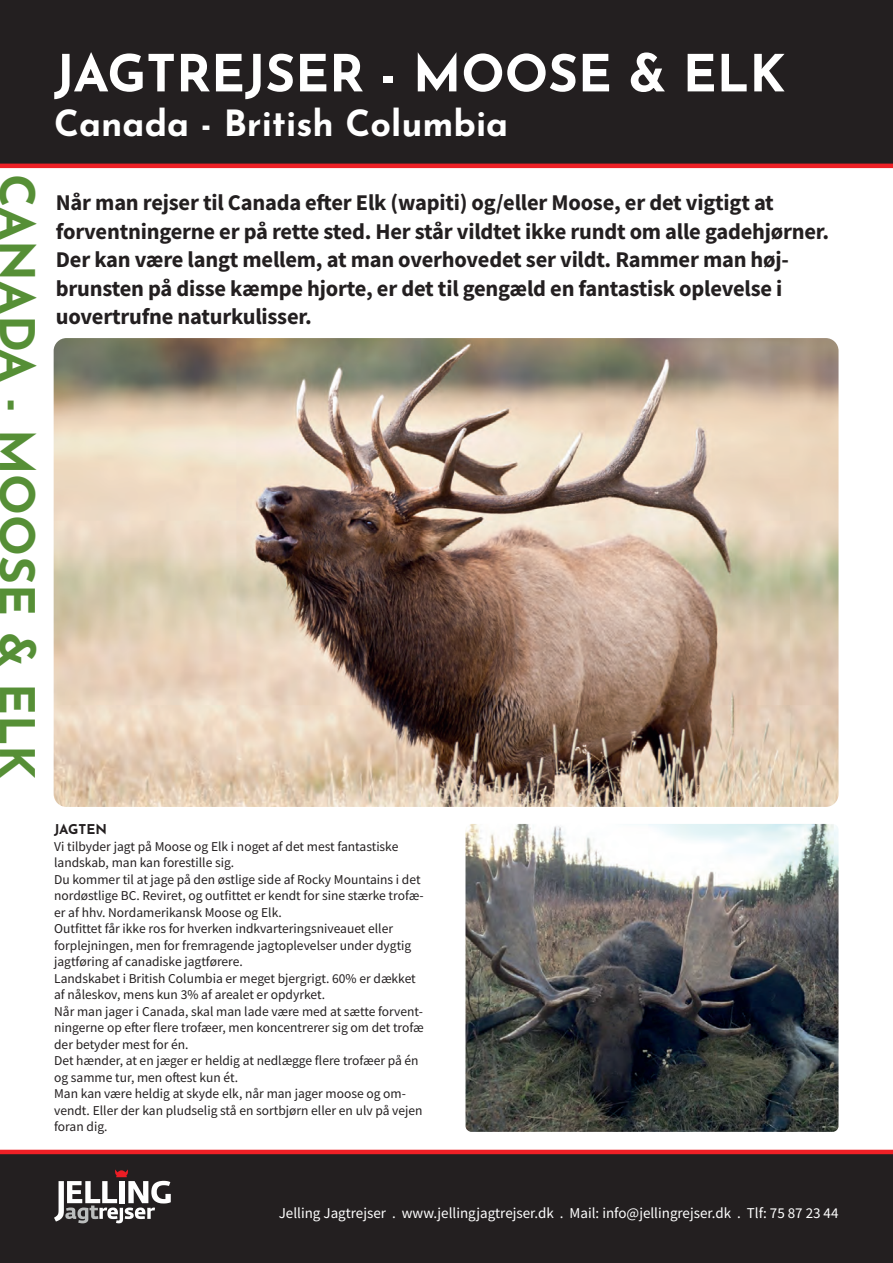
<style>
.page{position:relative;width:893px;height:1263px;background:#fff}
.page>*{position:absolute;margin:0;border:0;box-sizing:border-box;transform-origin:0 0}
.t1{font:700 51px "Josefin Sans";color:#fff}
.t2{font:700 48px "Josefin Sans";color:#568f36}
.t3{font:700 36px "Josefin Sans";color:#fff}
.t4{font:700 22.5px/28.5px "Source Sans Pro";letter-spacing:-.01em;color:#231f20}
.t5{font:15px "Source Sans Pro";color:#fff}
.t6{font:13.5px/16.5px "Source Sans Pro";color:#231f20}
.t7{font:700 13.5px "Josefin Sans";color:#231f20}
</style>
<div class="page">
<img style="left:54px;top:338px;width:784px;height:469px">
<div style="left:0;top:0;width:893px;height:168px;background:#231f20"></div>
<div style="left:0;top:1150px;width:893px;height:113px;background:#231f20"></div>
<svg style="left:54px;top:1169px;width:117px;height:54px"></svg>
<img style="left:465px;top:824px;width:373px;height:308px">
<h2 class="t2" style="left:52px;top:174px;width:607px;rotate:90deg">CANADA - MOOSE &amp; ELK</h2>
<h1 class="t1" style="left:54px;top:36px;width:733px">JAGTREJSER - MOOSE &amp; ELK</h1>
<h3 class="t3" style="left:54px;top:97px;width:456px">Canada - British Columbia</h3>
<p class="t4" style="left:56px;top:188px;width:775px">Når man rejser til Canada efter Elk (wapiti) og/eller Moose, er det vigtigt at forventningerne er på rette sted. Her står vildtet ikke rundt om alle gadehjørner.<br>Der kan være langt mellem, at man overhovedet ser vildt. Rammer man høj&shy;brunsten på disse kæmpe hjorte, er det til gengæld en fantastisk oplevelse i uovertrufne naturkulisser.</p>
<p class="t7" style="left:54px;top:819px;width:54px">JAGTEN</p>
<p class="t6" style="left:54px;top:838px;width:371px">Vi tilbyder jagt på Moose og Elk i noget af det mest fantastiske landskab, man kan forestille sig.<br>Du kommer til at jage på den østlige side af Rocky Mountains i det nordøstlige BC. Reviret, og outfittet er kendt for sine stærke trofæ&shy;er af hhv. Nordamerikansk Moose og Elk.<br>Outfittet får ikke ros for hverken indkvarteringsniveauet eller forplejningen, men for fremragende jagtoplevelser under dygtig jagtføring af canadiske jagtførere.<br>Landskabet i British Columbia er meget bjergrigt. 60% er dækket af nåleskov, mens kun 3% af arealet er opdyrket.<br>Når man jager i Canada, skal man lade være med at sætte forvent&shy;ningerne op efter flere trofæer, men koncentrerer sig om det trofæ der betyder mest for én.<br>Det hænder, at en jæger er heldig at nedlægge flere trofæer på én og samme tur, men oftest kun ét.<br>Man kan være heldig at skyde elk, når man jager moose og om&shy;vendt. Eller der kan pludselig stå en sortbjørn eller en ulv på vejen foran dig.</p>
<p class="t5" style="left:279px;top:1203px;width:561px">Jelling Jagtrejser . www.jellingjagtrejser.dk . Mail: info@jellingrejser.dk . Tlf: 75 87 23 44</p>
</div>
